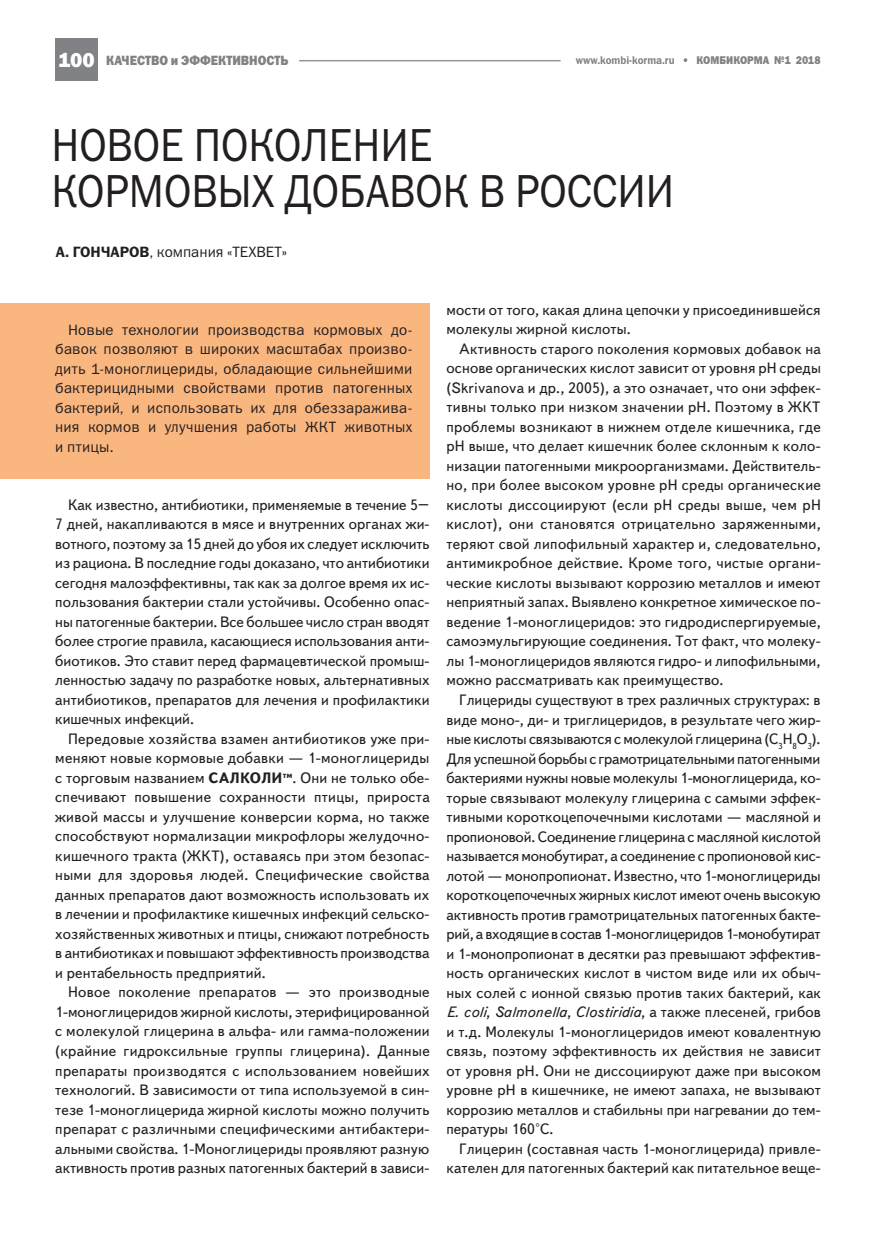
<style>
.page{position:relative;width:893px;height:1234px;background:#fff}
.page>*{position:absolute;margin:0;border:0;box-sizing:border-box;transform-origin:0 0}
.Zagolovok{font:46.5px "Franklin Gothic Book C";color:#231f20;scale:.9 1}
.t1{font:800 21px "Franklin Gothic";color:#fff}
.Osnovnoy_text-10-13{font:15px/19.5px "Text Book C";letter-spacing:.01em;color:#231f20;text-align:justify}
.Vstavka_10-13{font:15px/19.5px "Franklin Gothic Book C";letter-spacing:.015em;color:#231f20;text-align:justify}
.Autor{font:15px "Franklin Gothic Book C";color:#231f20}
.Zagolovok-2{font:13.5px "Franklin Gothic Heavy C";color:#808285;scale:.9 1}
.Zagolovok-3{font:11.25px "Franklin Gothic Demi C";color:#808285;scale:.9 1}
.Zagolovok-4{font:11.25px "Franklin Gothic Heavy C";color:#808285;scale:.9 1}
.s1{font-family:"Franklin Gothic Heavy C"}
.s2{font-family:"Franklin Gothic Demi C"}
.s3{font-weight:700}
.s4{font-style:italic}
</style>
<div class="page">
<div style="left:55px;top:39px;width:43px;height:42px;background:#808285"></div>
<hr style="left:299px;top:60px;width:262px;height:1px;background:#939598">
<div style="left:0;top:303px;width:429px;height:175px;background:#fab67f"></div>
<p class="t1" style="left:58px;top:46px;width:38px">100</p>
<p class="Zagolovok-2" style="left:106px;top:53px;width:204px">качество и эффективность</p>
<p class="Zagolovok-3" style="left:576px;top:54px;width:176px">www.kombi-korma.ru <span class="s1">• КОМБИКО</span></p>
<p class="Zagolovok-4" style="left:747px;top:54px;width:83px">РМА №1 2018</p>
<p class="Zagolovok" style="left:51px;top:119px;width:425px">НОВОЕ ПОКОЛЕНИЕ</p>
<p class="Zagolovok" style="left:51px;top:165px;width:693px">КОРМОВЫХ ДОБАВОК В РОССИИ</p>
<p class="Autor" style="left:56px;top:243px;width:233px"><span class="s2">А. Гончаров</span>, компания «ТЕХВЕТ»</p>
<p class="Vstavka_10-13" style="left:55px;top:319px;width:359px;text-indent:13px">Новые технологии производства кормовых до&shy;бавок позволяют в широких масштабах произво&shy;дить 1-моноглицериды, обладающие сильнейшими бактерицидными свойствами против патогенных бактерий, и использовать их для обеззаражива&shy;ния кормов и улучшения работы ЖКТ животных</p>
<p class="Vstavka_10-13" style="left:55px;top:436px;width:60px">и птицы.</p>
<p class="Osnovnoy_text-10-13" style="left:68px;top:495px;width:362px">Как известно, антибиотики, применяемые в течение 5–</p>
<p class="Osnovnoy_text-10-13" style="left:55px;top:514px;width:376px">7 дней, накапливаются в мясе и внутренних органах жи&shy;вотного, поэтому за 15 дней до убоя их следует исключить из рациона. В последние годы доказано, что антибиотики сегодня малоэффективны, так как за долгое время их ис&shy;пользования бактерии стали устойчивы. Особенно опас&shy;ны патогенные бактерии. Все большее число стран вводят более строгие правила, касающиеся использования анти&shy;биотиков. Это ставит перед фармацевтической промыш&shy;ленностью задачу по разработке новых, альтернативных антибиотиков, препаратов для лечения и профилактики кишечных инфекций.</p>
<p class="Osnovnoy_text-10-13" style="left:55px;top:729px;width:376px;text-indent:13px">Передовые хозяйства взамен антибиотиков уже при&shy;меняют новые кормовые добавки — 1-моноглицериды с торговым названием <span class="s3">САЛКОЛИ</span><sup>тм</sup>. Они не только обе&shy;спечивают повышение сохранности птицы, прироста живой массы и улучшение конверсии корма, но также способствуют нормализации микрофлоры желудочно&shy;кишечного тракта (ЖКТ), оставаясь при этом безопас&shy;ными для здоровья людей. Специфические свойства данных препаратов дают возможность использовать их в лечении и профилактике кишечных инфекций сельско&shy;хозяйственных животных и птицы, снижают потребность в антибиотиках и повышают эффективность производства и рентабельность предприятий.</p>
<p class="Osnovnoy_text-10-13" style="left:55px;top:982px;width:376px;text-indent:13px">Новое поколение препаратов — это производные 1-моноглицеридов жирной кислоты, этерифицированной с молекулой глицерина в альфа- или гамма-положении (крайние гидроксильные группы глицерина). Данные препараты производятся с использованием новейших технологий. В зависимости от типа используемой в син&shy;тезе 1-моноглицерида жирной кислоты можно получить препарат с различными специфическими антибактери&shy;альными свойства. 1-Моноглицериды проявляют разную активность против разных патогенных бактерий в зависи-</p>
<p class="Osnovnoy_text-10-13" style="left:446px;top:300px;width:376px">мости от того, какая длина цепочки у присоединившейся молекулы жирной кислоты.</p>
<p class="Osnovnoy_text-10-13" style="left:446px;top:339px;width:376px;text-indent:13px">Активность старого поколения кормовых добавок на основе органических кислот зависит от уровня рН среды (Skrivanova и др., 2005), а это означает, что они эффек&shy;тивны только при низком значении рН. Поэтому в ЖКТ проблемы возникают в нижнем отделе кишечника, где pH выше, что делает кишечник более склонным к коло&shy;низации патогенными микроорганизмами. Действитель&shy;но, при более высоком уровне рН среды органические кислоты диссоциируют (если рН среды выше, чем рН кислот), они становятся отрицательно заряженными, теряют свой липофильный характер и, следовательно, антимикробное действие. Кроме того, чистые органи&shy;ческие кислоты вызывают коррозию металлов и имеют неприятный запах. Выявлено конкретное химическое по&shy;ведение 1-моноглицеридов: это гидродиспергируемые, самоэмульгирующие соединения. Тот факт, что молеку&shy;лы 1-моноглицеридов являются гидро- и липофильными, можно рассматривать как преимущество.</p>
<p class="Osnovnoy_text-10-13" style="left:446px;top:690px;width:376px;text-indent:13px">Глицериды существуют в трех различных структурах: в виде моно-, ди- и триглицеридов, в результате чего жир&shy;ные кислоты связываются с молекулой глицерина (C<sub>3</sub>H<sub>8</sub>O<sub>3</sub>).<br>Для успешной борьбы с грамотрицательными патогенными бактериями нужны новые молекулы 1-моноглицерида, ко&shy;торые связывают молекулу глицерина с самыми эффек&shy;тивными короткоцепочечными кислотами — масляной и пропионовой. Соединение глицерина с масляной кислотой называется монобутират, а соединение с пропионовой кис&shy;лотой — монопропионат. Известно, что 1-моноглицериды короткоцепочечных жирных кислот имеют очень высокую активность против грамотрицательных патогенных бакте&shy;рий, а входящие в состав 1-моноглицеридов 1-монобутират и 1-монопропионат в десятки раз превышают эффектив&shy;ность органических кислот в чистом виде или их обыч&shy;ных солей с ионной связью против таких бактерий, как <span class="s4">E. сoli</span>, <span class="s4">Salmonella</span>, <span class="s4">Clostiridia</span>, а также плесеней, грибов и т.д. Молекулы 1-моноглицеридов имеют ковалентную связь, поэтому эффективность их действия не зависит от уровня рН. Они не диссоциируют даже при высоком уровне рН в кишечнике, не имеют запаха, не вызывают коррозию металлов и стабильны при нагревании до тем&shy;пературы 160°С.</p>
<p class="Osnovnoy_text-10-13" style="left:446px;top:1138px;width:376px;text-align:right">Глицерин (составная часть 1-моноглицерида) привле&shy;кателен для патогенных бактерий как питательное веще-</p>
</div>
